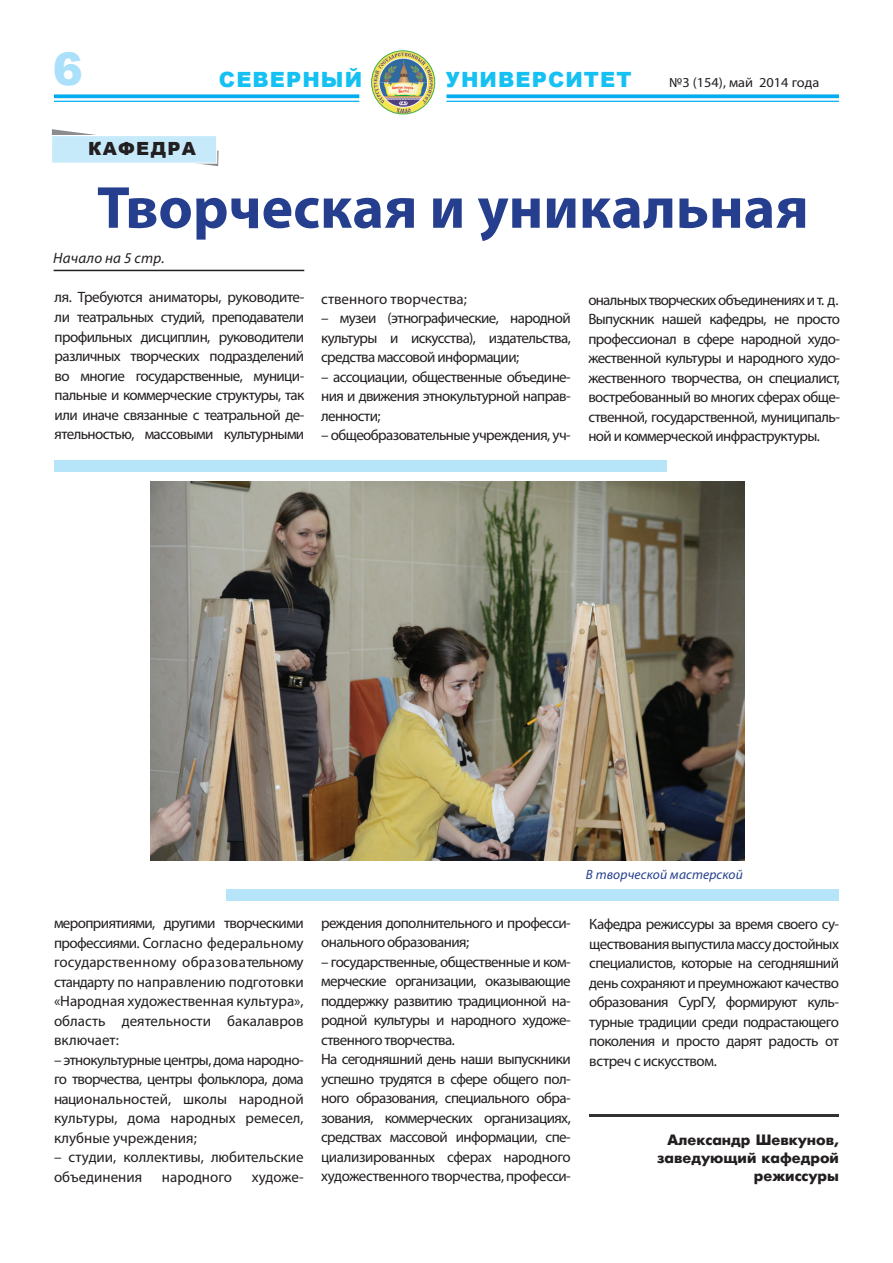
<style>
.page{position:relative;width:893px;height:1263px;background:#fff}
.page>*{position:absolute;margin:0;border:0;box-sizing:border-box;transform-origin:0 0}
.t1{font:700 59.85px "Myriad Pro";color:#253f8e}
.t2{font:900 45px "Arial";color:#aae0f9}
.t3{font:900 21px "Arial";letter-spacing:.05em;color:#15c0f2}
.t4{font:900 18.15px "Arial";letter-spacing:.075em;color:#231f20}
.t5{font:15px/19.5px "Myriad Pro";letter-spacing:-.04em;color:#231f20;text-align:justify}
.t6{font:15px/19.5px "Myriad Pro";color:#231f20}
.t7{font:700 15px/18px "Futuris C";color:#231f20;text-align:right}
.t8{font:italic 15px "Myriad Pro";letter-spacing:.01em;color:#231f20}
.t9{font:13.65px "Myriad Pro";color:#231f20;scale:1.05 1}
.t10{font:italic 13.5px "Myriad Pro";letter-spacing:.01em;color:#253f8e}
</style>
<div class="page">
<svg style="left:54px;top:94px;width:305px;height:4px"></svg>
<hr style="left:54px;top:101px;width:305px;height:1px;background:#00aeef">
<svg style="left:446px;top:94px;width:393px;height:4px;background:#1bb6f0"></svg>
<hr style="left:446px;top:101px;width:393px;height:1px;background:#00aeef">
<img style="left:372px;top:52px;width:63px;height:62px">
<div style="left:371px;top:50px;width:64px;height:64px;border:1px solid #40ae49;border-radius:50%"></div>
<img style="left:589px;top:1115px;width:250px;height:1px">
<img style="left:150px;top:482px;width:595px;height:378px">
<div style="left:54px;top:460px;width:612px;height:11px;background:#b6e4f9"></div>
<div style="left:227px;top:890px;width:612px;height:11px;background:#b6e4f9"></div>
<hr style="left:54px;top:270px;width:250px;height:1px;background:#231f20">
<svg style="left:52px;top:129px;width:167px;height:37px"></svg>
<div style="left:51px;top:135px;width:166px;height:29px;background:#c6eafa;border:1px solid #fff"></div>
<h2 class="t2" style="left:53px;top:36px;width:32px">6</h2>
<h3 class="t3" style="left:219px;top:64px;width:145px">СЕВЕРНЫЙ</h3>
<h3 class="t3" style="left:446px;top:64px;width:187px">УНИВЕРСИТЕТ</h3>
<p class="t9" style="left:669px;top:74px;width:144px">№3 (154), май 2014 года</p>
<p class="t4" style="left:88px;top:135px;width:109px">КАФЕДРА</p>
<h1 class="t1" style="left:97px;top:169px;width:713px">Творческая и уникальная</h1>
<p class="t8" style="left:53px;top:248px;width:113px">Начало на 5 стр.</p>
<p class="t5" style="left:55px;top:287px;width:251px">ля. Требуются аниматоры, руководите&shy;ли театральных студий, преподаватели профильных дисциплин, руководители различных творческих подразделений во многие государственные, муници&shy;пальные и коммерческие структуры, так или иначе связанные с театральной де&shy;ятельностью, массовыми культурными</p>
<p class="t6" style="left:321px;top:289px;width:147px">ственного творчества;</p>
<p class="t5" style="left:321px;top:308px;width:251px">– музеи (этнографические, народной культуры и искусства), издательства, средства массовой информации;</p>
<p class="t5" style="left:321px;top:367px;width:251px">– ассоциации, общественные объедине&shy;ния и движения этнокультурной направ&shy;ленности;</p>
<p class="t5" style="left:321px;top:425px;width:251px">– общеобразовательные учреждения, уч-</p>
<p class="t5" style="left:588px;top:289px;width:253px">ональных творческих объединениях и т. д.<br>Выпускник нашей кафедры, не просто профессионал в сфере народной худо&shy;жественной культуры и народного худо&shy;жественного творчества, он специалист, востребованный во многих сферах обще&shy;ственной, государственной, муниципаль&shy;ной и коммерческой инфраструктуры.</p>
<p class="t5" style="left:54px;top:913px;width:251px">мероприятиями, другими творческими профессиями. Согласно федеральному государственному образовательному стандарту по направлению подготовки «Народная художественная культура», область деятельности бакалавров включает:</p>
<p class="t5" style="left:54px;top:1049px;width:251px">– этнокультурные центры, дома народно&shy;го творчества, центры фольклора, дома национальностей, школы народной культуры, дома народных ремесел, клубные учреждения;</p>
<p class="t6" style="left:54px;top:1147px;width:251px">– студии, коллективы, любительские объединения</p>
<p class="t6" style="left:162px;top:1166px;width:72px">народного</p>
<p class="t5" style="left:252px;top:1166px;width:53px">художе-</p>
<p class="t5" style="left:321px;top:912px;width:251px">реждения дополнительного и професси&shy;онального образования;</p>
<p class="t5" style="left:321px;top:951px;width:251px;text-align:left">– государственные, общественные и ком&shy;мерческие организации, оказывающие поддержку развитию традиционной на&shy;родной культуры и народного художе&shy;ственного творчества.<br>На сегодняшний день наши выпускники успешно трудятся в сфере общего пол&shy;ного образования, специального обра&shy;зования, коммерческих организациях, средствах массовой информации, спе&shy;циализированных сферах народного художественного творчества, професси-</p>
<p class="t10" style="left:586px;top:866px;width:158px">В творческой мастерской</p>
<p class="t5" style="left:589px;top:914px;width:251px">Кафедра режиссуры за время своего су&shy;ществования выпустила массу достойных специалистов, которые на сегодняшний день сохраняют и преумножают качество образования СурГУ, формируют куль&shy;турные традиции среди подрастающего поколения и просто дарят радость от встреч с искусством.</p>
<p class="t7" style="left:657px;top:1131px;width:183px">Александр Шевкунов, заведующий кафедрой режиссуры</p>
</div>
